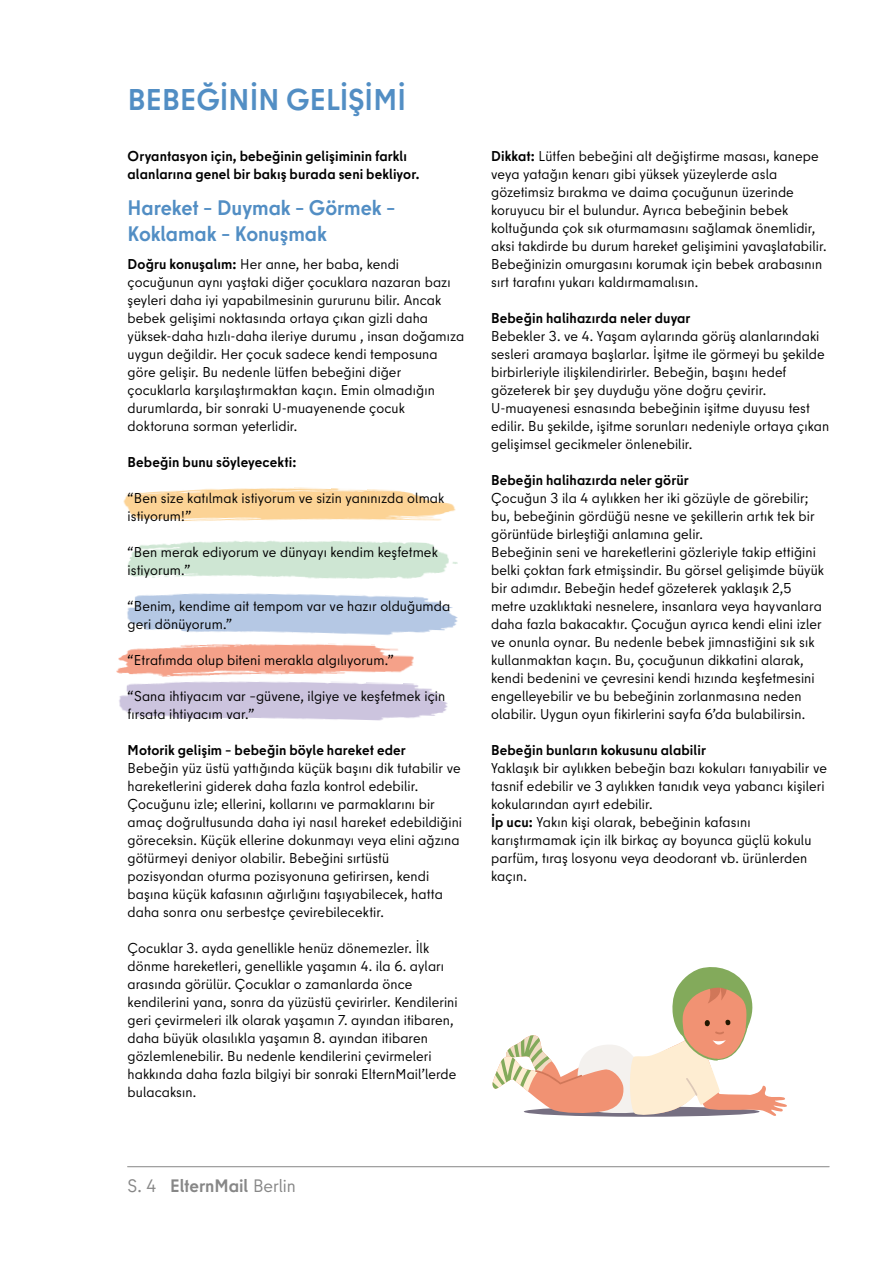
<style>
.page{position:relative;width:893px;height:1263px;background:#fff}
.page>*{position:absolute;margin:0;border:0;box-sizing:border-box;transform-origin:0 0}
.t1{font:700 30px "Berlin Type";letter-spacing:.005em;color:#528ec4}
.t2{font:700 21px/25.5px "Berlin Type";letter-spacing:-.005em;color:#528ec4}
.t3{font:700 18px "Berlin Type";letter-spacing:-.005em;color:#878787}
.t4{font:14.25px/18px "Berlin Type";letter-spacing:.005em;color:#000}
.t5{font:700 14.25px/18px "Berlin Type";letter-spacing:.005em;color:#000}
.s1{font-weight:700}
.s2{font-weight:400}
</style>
<div class="page">
<hr style="left:128px;top:1166px;width:701px;height:1px;background:#878786">
<img style="left:127px;top:595px;width:331px;height:40px">
<img style="left:119px;top:684px;width:329px;height:37px">
<img style="left:116px;top:643px;width:298px;height:41px">
<img style="left:127px;top:541px;width:331px;height:54px">
<img style="left:123px;top:487px;width:333px;height:34px">
<svg style="left:524px;top:1106px;width:235px;height:11px"></svg>
<svg style="left:493px;top:967px;width:294px;height:149px"></svg>
<h1 class="t1" style="left:128px;top:81px;width:280px">BEBEĞİNİN GELİŞİMİ</h1>
<p class="t5" style="left:128px;top:147px;width:293px">Oryantasyon için, bebeğinin gelişiminin farklı alanlarına genel bir bakış burada seni bekliyor.</p>
<h2 class="t2" style="left:128px;top:195px;width:270px">Hareket – Duymak – Görmek –<br>Koklamak – Konuşmak</h2>
<p class="t4" style="left:128px;top:255px;width:338px"><span class="s1">Doğru konuşalım:</span> Her anne, her baba, kendi çocuğunun aynı yaştaki diğer çocuklara nazaran bazı şeyleri daha iyi yapabilmesinin gururunu bilir. Ancak bebek gelişimi noktasında ortaya çıkan gizli daha yüksek-daha hızlı-daha ileriye durumu , insan doğamıza uygun değildir. Her çocuk sadece kendi temposuna göre gelişir. Bu nedenle lütfen bebeğini diğer çocuklarla karşılaştırmaktan kaçın. Emin olmadığın durumlarda, bir sonraki U-muayenende çocuk doktoruna sorman yeterlidir.</p>
<p class="t5" style="left:128px;top:453px;width:170px">Bebeğin bunu söyleyecekti:</p>
<p class="t4" style="left:128px;top:489px;width:318px">“Ben size katılmak istiyorum ve sizin yanınızda olmak istiyorum!”</p>
<p class="t4" style="left:128px;top:543px;width:312px">“Ben merak ediyorum ve dünyayı kendim keşfetmek istiyorum.”</p>
<p class="t4" style="left:128px;top:597px;width:324px">“Benim, kendime ait tempom var ve hazır olduğumda geri dönüyorum.”</p>
<p class="t4" style="left:128px;top:651px;width:268px">“Etrafımda olup biteni merakla algılıyorum.”</p>
<p class="t4" style="left:128px;top:687px;width:319px">“Sana ihtiyacım var –güvene, ilgiye ve keşfetmek için fırsata ihtiyacım var.”</p>
<p class="t5" style="left:128px;top:741px;width:280px">Motorik gelişim – bebeğin böyle hareket eder</p>
<p class="t4" style="left:128px;top:759px;width:336px">Bebeğin yüz üstü yattığında küçük başını dik tutabilir ve hareketlerini giderek daha fazla kontrol edebilir.<br>Çocuğunu izle; ellerini, kollarını ve parmaklarını bir amaç doğrultusunda daha iyi nasıl hareket edebildiğini göreceksin. Küçük ellerine dokunmayı veya elini ağzına götürmeyi deniyor olabilir. Bebeğini sırtüstü pozisyondan oturma pozisyonuna getirirsen, kendi başına küçük kafasının ağırlığını taşıyabilecek, hatta daha sonra onu serbestçe çevirebilecektir.</p>
<p class="t4" style="left:128px;top:939px;width:332px">Çocuklar 3. ayda genellikle henüz dönemezler. İlk dönme hareketleri, genellikle yaşamın 4. ila 6. ayları arasında görülür. Çocuklar o zamanlarda önce kendilerini yana, sonra da yüzüstü çevirirler. Kendilerini geri çevirmeleri ilk olarak yaşamın 7. ayından itibaren, daha büyük olasılıkla yaşamın 8. ayından itibaren gözlemlenebilir. Bu nedenle kendilerini çevirmeleri hakkında daha fazla bilgiyi bir sonraki ElternMail’lerde bulacaksın.</p>
<p class="t4" style="left:491px;top:147px;width:337px"><span class="s1">Dikkat:</span> Lütfen bebeğini alt değiştirme masası, kanepe veya yatağın kenarı gibi yüksek yüzeylerde asla gözetimsiz bırakma ve daima çocuğunun üzerinde koruyucu bir el bulundur. Ayrıca bebeğinin bebek koltuğunda çok sık oturmamasını sağlamak önemlidir, aksi takdirde bu durum hareket gelişimini yavaşlatabilir.<br>Bebeğinizin omurgasını korumak için bebek arabasının sırt tarafını yukarı kaldırmamalısın.</p>
<p class="t5" style="left:491px;top:309px;width:201px">Bebeğin halihazırda neler duyar</p>
<p class="t4" style="left:491px;top:327px;width:340px">Bebekler 3. ve 4. Yaşam aylarında görüş alanlarındaki sesleri aramaya başlarlar. İşitme ile görmeyi bu şekilde birbirleriyle ilişkilendirirler. Bebeğin, başını hedef gözeterek bir şey duyduğu yöne doğru çevirir.<br>U-muayenesi esnasında bebeğinin işitme duyusu test edilir. Bu şekilde, işitme sorunları nedeniyle ortaya çıkan gelişimsel gecikmeler önlenebilir.</p>
<p class="t5" style="left:491px;top:471px;width:199px">Bebeğin halihazırda neler görür</p>
<p class="t4" style="left:491px;top:489px;width:334px">Çocuğun 3 ila 4 aylıkken her iki gözüyle de görebilir; bu, bebeğinin gördüğü nesne ve şekillerin artık tek bir görüntüde birleştiği anlamına gelir.<br>Bebeğinin seni ve hareketlerini gözleriyle takip ettiğini belki çoktan fark etmişsindir. Bu görsel gelişimde büyük bir adımdır. Bebeğin hedef gözeterek yaklaşık 2,5 metre uzaklıktaki nesnelere, insanlara veya hayvanlara daha fazla bakacaktır. Çocuğun ayrıca kendi elini izler ve onunla oynar. Bu nedenle bebek jimnastiğini sık sık kullanmaktan kaçın. Bu, çocuğunun dikkatini alarak, kendi bedenini ve çevresini kendi hızında keşfetmesini engelleyebilir ve bu bebeğinin zorlanmasına neden olabilir. Uygun oyun fikirlerini sayfa 6’da bulabilirsin.</p>
<p class="t5" style="left:491px;top:741px;width:216px">Bebeğin bunların kokusunu alabilir</p>
<p class="t4" style="left:491px;top:759px;width:337px">Yaklaşık bir aylıkken bebeğin bazı kokuları tanıyabilir ve tasnif edebilir ve 3 aylıkken tanıdık veya yabancı kişileri kokularından ayırt edebilir.<br><span class="s1">İp ucu:</span> Yakın kişi olarak, bebeğinin kafasını karıştırmamak için ilk birkaç ay boyunca güçlü kokulu parfüm, tıraş losyonu veya deodorant vb. ürünlerden kaçın.</p>
<p class="t3" style="left:128px;top:1174px;width:170px"><span class="s2">S. 4</span> ElternMail <span class="s2">Berlin</span></p>
</div>
